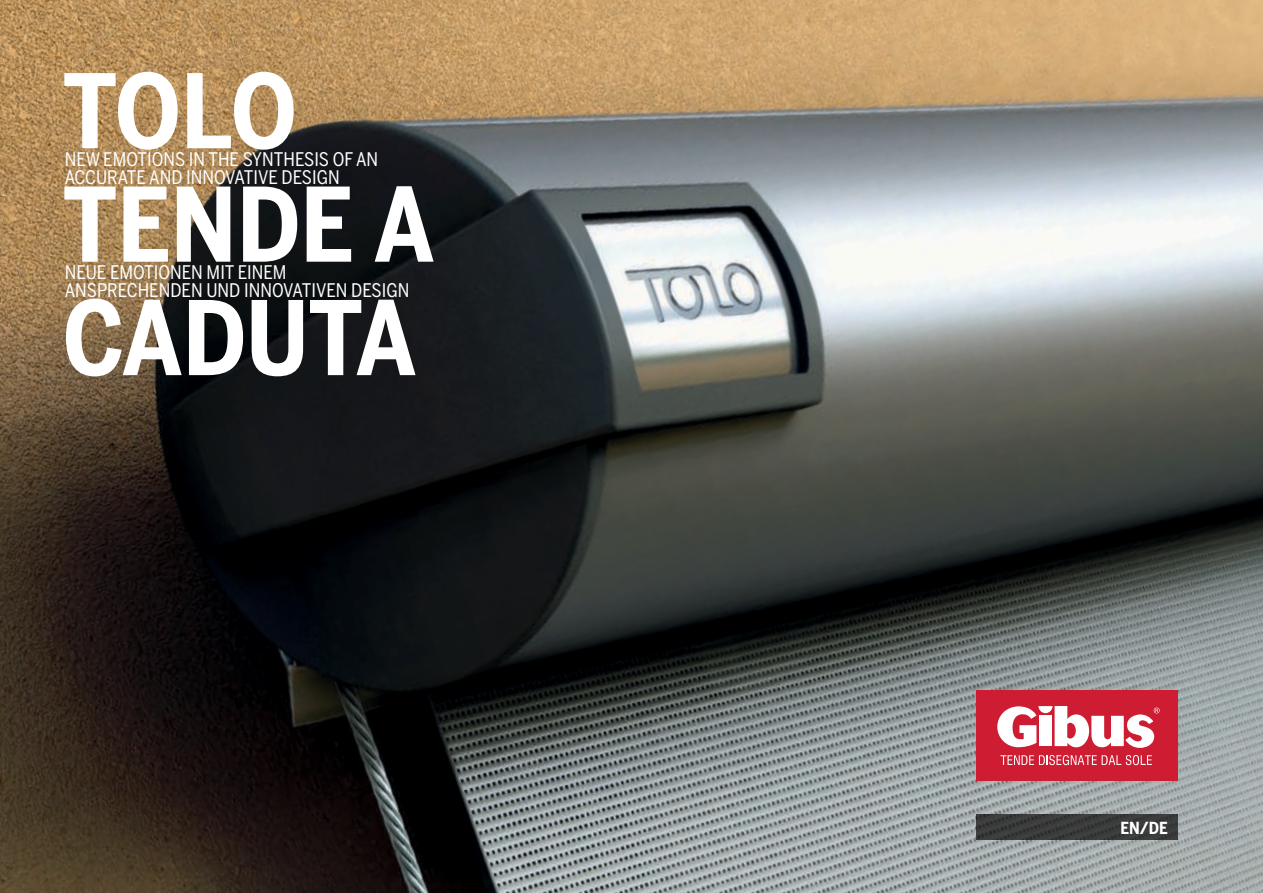
<style>
.page{position:relative;width:1263px;height:893px;background:#fff}
.page>*{position:absolute;margin:0;border:0;box-sizing:border-box;transform-origin:0 0}
.t1{font:700 101.55px/113.4px "Benton Sans Cond";color:#fff}
.t2{font:18.6px/18px "Benton Sans Cond";color:#fff}
.t3{font:700 16.5px "Benton Sans Cond";color:#fff}
</style>
<div class="page">
<img style="left:0;top:0;width:1263px;height:893px">
<div style="left:976px;top:690px;width:202px;height:91px;background:#ce1d33"></div>
<svg style="left:997px;top:706px;width:162px;height:42px"></svg>
<svg style="left:1000px;top:755px;width:152px;height:10px"></svg>
<div style="left:976px;top:814px;width:201px;height:26px;background:linear-gradient(to right,#38393a,#393a3b)"></div>
<h1 class="t1" style="left:63px;top:54px;width:373px">TOLO<br>TENDE A<br>CADUTA</h1>
<p class="t2" style="left:65px;top:150px;width:312px">NEW EMOTIONS IN THE SYNTHESIS OF AN<br>ACCURATE AND INNOVATIVE DESIGN</p>
<p class="t2" style="left:65px;top:263px;width:22px">NEUE</p>
<p class="t2" style="left:110px;top:263px;width:11px">EMOTIO</p>
<p class="t2" style="left:170px;top:263px;width:105px">NEN MIT EINEM</p>
<p class="t2" style="left:65px;top:281px;width:54px">ANSPRECHE</p>
<p class="t2" style="left:159px;top:281px;width:124px">NDEN UND INNOVATIVE</p>
<p class="t2" style="left:336px;top:281px;width:26px">N DESIG</p>
<p class="t2" style="left:398px;top:281px;width:13px">N</p>
<p class="t3" style="left:1120px;top:818px;width:39px">EN/DE</p>
</div>
